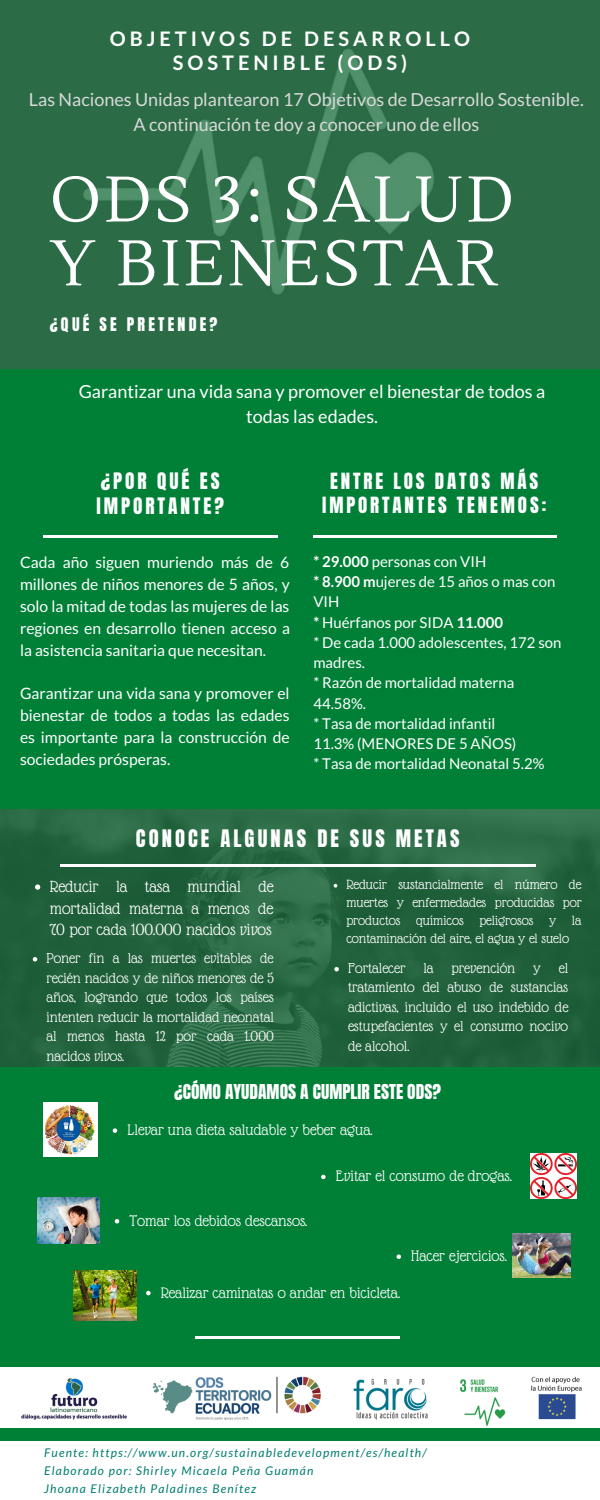
<style>
.page{position:relative;width:600px;height:1500px;background:#008037}
.page>*{position:absolute;margin:0;border:0;box-sizing:border-box;transform-origin:0 0}
.t1{font:64px/63.8px "Lustria";letter-spacing:.05em;color:#fff}
.t2{font:20.5px "Anton";letter-spacing:.15em;color:#fff}
.t3{font:700 20px/24px "Lato";letter-spacing:.2em;color:#fff;text-align:center}
.t4{font:19.3px/24.6px "Anton";letter-spacing:.15em;color:#fff}
.t5{font:19px/24px "Anton";letter-spacing:.15em;color:#fff;text-align:center}
.t6{font:18px "Lato";color:#d9d9d9}
.t7{font:18px/24.8px "Lato";color:#fff;text-align:center}
.t8{font:17.5px/21.8px "Glass Antiqua";color:#fff;text-align:justify}
.t9{font:17.5px "Anton";color:#fff}
.t10{font:16.5px "Glass Antiqua";color:#fff}
.t11{font:16px "Anton";letter-spacing:.2em;color:#fff}
.t12{font:15.7px/22px "Lato";color:#fff;text-align:justify}
.t13{font:15.5px/19.5px "Glass Antiqua";color:#fff;text-align:justify}
.t14{font:14.9px/20.2px "Lato";color:#fff}
.t15{font:14.5px/18px "Glass Antiqua";color:#fff;text-align:justify}
.t16{font:italic 12px "Lato";letter-spacing:.1em;color:#007d70}
.s1{font-weight:700}
</style>
<div class="page">
<div style="left:0;top:0;width:600px;height:369px;background:#2b6c47"></div>
<img style="left:0;top:810px;width:600px;height:256px">
<hr style="left:43px;top:535px;width:235px;height:2px;background:#fff">
<hr style="left:313px;top:535px;width:243px;height:2px;background:#fff">
<hr style="left:60px;top:864px;width:475px;height:2px;background:#fff">
<hr style="left:195px;top:1336px;width:205px;height:3px;background:#fff">
<div style="left:0;top:1441px;width:600px;height:59px;background:#fff"></div>
<img style="left:43px;top:1103px;width:54px;height:54px">
<img style="left:530px;top:1153px;width:46px;height:46px">
<img style="left:38px;top:1197px;width:61px;height:46px">
<img style="left:73px;top:1271px;width:64px;height:50px">
<img style="left:512px;top:1234px;width:59px;height:44px">
<img style="left:0;top:1368px;width:600px;height:60px">
<svg style="left:35px;top:884px;width:5px;height:6px"></svg>
<svg style="left:334px;top:884px;width:3px;height:4px"></svg>
<svg style="left:33px;top:957px;width:4px;height:5px"></svg>
<svg style="left:334px;top:967px;width:5px;height:4px"></svg>
<svg style="left:113px;top:1128px;width:4px;height:5px"></svg>
<svg style="left:321px;top:1175px;width:5px;height:4px"></svg>
<svg style="left:115px;top:1219px;width:4px;height:4px"></svg>
<svg style="left:397px;top:1254px;width:4px;height:5px"></svg>
<svg style="left:146px;top:1291px;width:5px;height:4px"></svg>
<p class="t3" style="left:110px;top:26px;width:362px">OBJETIVOS DE DESARROLLO<br>SOSTENIBLE (ODS)</p>
<p class="t6" style="left:29px;top:88px;width:556px">Las Naciones Unidas plantearon 17 Objetivos de Desarrollo Sostenible.</p>
<p class="t6" style="left:133px;top:113px;width:348px">A continuación te doy a conocer uno de ellos</p>
<p class="t1" style="left:50px;top:169px;width:466px">ODS 3: SALUD<br>Y BIENESTAR</p>
<p class="t11" style="left:50px;top:312px;width:169px">¿QUÉ SE PRETENDE?</p>
<p class="t7" style="left:79px;top:379px;width:468px">Garantizar una vida sana y promover el bienestar de todos a todas las edades.</p>
<p class="t4" style="left:97px;top:469px;width:129px">¿POR QUÉ ES<br>IMPORTANTE?</p>
<p class="t5" style="left:322px;top:470px;width:226px">ENTRE LOS DATOS MÁS<br>IMPORTANTES TENEMOS:</p>
<p class="t12" style="left:20px;top:551px;width:271px">Cada año siguen muriendo más de 6 millones de niños menores de 5 años, y solo la mitad de todas las mujeres de las regiones en desarrollo tienen acceso a la asistencia sanitaria que necesitan.</p>
<p class="t12" style="left:20px;top:682px;width:271px">Garantizar una vida sana y promover el bienestar de todos a todas las edades es importante para la construcción de sociedades prósperas.</p>
<p class="t14" style="left:313px;top:551px;width:174px"><span class="s1">* 29.000</span> personas con VIH</p>
<p class="t14" style="left:313px;top:571px;width:244px"><span class="s1">* 8.900 m</span>ujeres de 15 años o mas con<br>VIH</p>
<p class="t14" style="left:313px;top:612px;width:191px"><span class="s1">*</span> Huérfanos por SIDA <span class="s1">11.000</span></p>
<p class="t14" style="left:313px;top:632px;width:250px">* De cada 1.000 adolescentes, 172 son madres.</p>
<p class="t14" style="left:313px;top:673px;width:203px">* Razón de mortalidad materna<br>44.58%.</p>
<p class="t14" style="left:313px;top:713px;width:183px">* Tasa de mortalidad infantil</p>
<p class="t14" style="left:313px;top:733px;width:205px">11.3% (MENORES DE 5 AÑOS)</p>
<p class="t14" style="left:313px;top:754px;width:233px">* Tasa de mortalidad Neonatal 5.2%</p>
<p class="t2" style="left:136px;top:823px;width:325px">CONOCE ALGUNAS DE SUS METAS</p>
<p class="t8" style="left:50px;top:876px;width:225px">Reducir la tasa mundial de mortalidad materna a menos de 70 por cada 100.000 nacidos vivos</p>
<p class="t15" style="left:346px;top:875px;width:237px">Reducir sustancialmente el número de muertes y enfermedades producidas por productos químicos peligrosos y la contaminación del aire, el agua y el suelo</p>
<p class="t13" style="left:46px;top:948px;width:229px">Poner fin a las muertes evitables de recién nacidos y de niños menores de 5 años, logrando que todos los países intenten reducir la mortalidad neonatal al menos hasta 12 por cada 1.000 nacidos vivos.</p>
<p class="t13" style="left:348px;top:958px;width:222px">Fortalecer la prevención y el tratamiento del abuso de sustancias adictivas, incluido el uso indebido de estupefacientes y el consumo nocivo de alcohol.</p>
<p class="t9" style="left:174px;top:1079px;width:268px">¿CÓMO AYUDAMOS A CUMPLIR ESTE ODS?</p>
<p class="t10" style="left:127px;top:1121px;width:247px">Llevar una dieta saludable y beber agua.</p>
<p class="t10" style="left:336px;top:1168px;width:178px">Evitar el consumo de drogas.</p>
<p class="t10" style="left:129px;top:1212px;width:180px">Tomar los debidos descansos.</p>
<p class="t10" style="left:411px;top:1247px;width:97px">Hacer ejercicios.</p>
<p class="t10" style="left:161px;top:1284px;width:241px">Realizar caminatas o andar en bicicleta.</p>
<p class="t16" style="left:44px;top:1446px;width:384px">Fuente: https://www.un.org/sustainabledevelopment/es/health/</p>
<p class="t16" style="left:44px;top:1464px;width:271px">Elaborado por: Shirley Micaela Peña Guamán</p>
<p class="t16" style="left:44px;top:1482px;width:214px">Jhoana Elizabeth Paladines Benítez</p>
</div>
